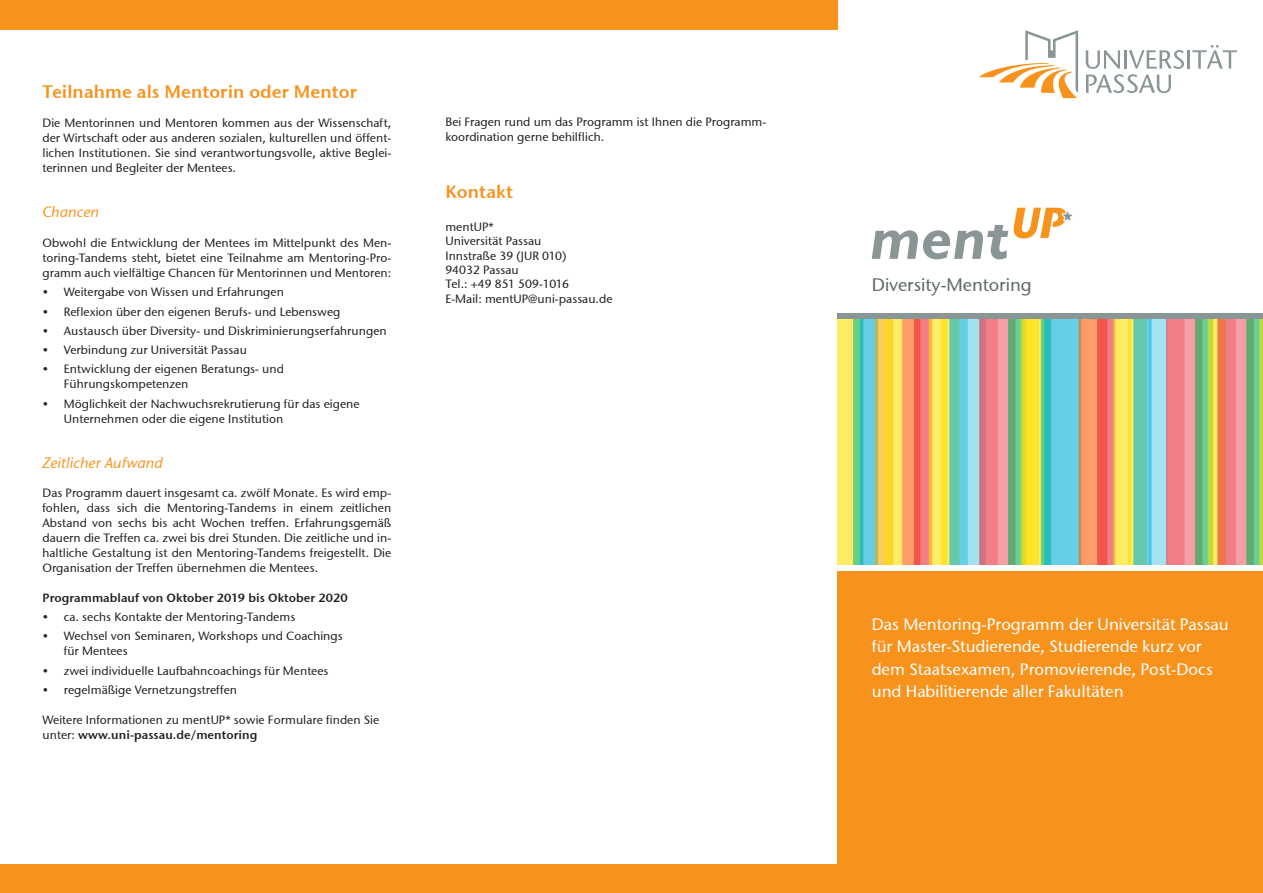
<style>
.page{position:relative;width:1263px;height:893px;background:#fff}
.page>*{position:absolute;margin:0;border:0;box-sizing:border-box;transform-origin:0 0}
.t1{font:18px "Stone Sans Semi ITCTT";letter-spacing:.005em;color:#f7931d}
.t2{font:18px "Stone Sans ITCTT Medium";color:#5d6966}
.t3{font:16.5px/22.5px "Stone Sans ITCTT Medium";color:#fff}
.t4{font:italic 15px "Stone Sans ITCTT Medium";letter-spacing:.005em;color:#f7931d}
.t5{font:12px/15px "Stone Sans ITCTT Medium";letter-spacing:.005em;color:#231f20}
.t6{font:12px "Stone Sans Semi ITCTT";letter-spacing:.005em;color:#231f20}
.s1{font-family:"Stone Sans ITCTT Medium"}
</style>
<div class="page">
<div style="left:838px;top:357px;width:425px;height:536px;background:#f7931d"></div>
<img style="left:838px;top:319px;width:425px;height:246px">
<svg style="left:1086px;top:50px;width:98px;height:43px"></svg>
<hr style="left:1187px;top:50px;width:3px;height:19px;background:#8a9595">
<svg style="left:1192px;top:45px;width:45px;height:24px"></svg>
<svg style="left:979px;top:30px;width:99px;height:68px"></svg>
<div style="left:838px;top:313px;width:425px;height:6px;background:#8a9595"></div>
<div style="left:838px;top:565px;width:425px;height:6px;background:#fff"></div>
<svg style="left:872px;top:225px;width:136px;height:34px"></svg>
<svg style="left:1014px;top:208px;width:58px;height:30px"></svg>
<div style="left:0;top:0;width:838px;height:30px;background:#f7931d"></div>
<div style="left:0;top:864px;width:840px;height:29px;background:#f7931d"></div>
<h1 class="t1" style="left:43px;top:80px;width:316px">Teilnahme als Mentorin oder Mentor</h1>
<p class="t5" style="left:43px;top:115px;width:350px;text-align:justify">Die Mentorinnen und Mentoren kommen aus der Wissenschaft, der Wirtschaft oder aus anderen sozialen, kulturellen und öffent&shy;lichen Institutionen. Sie sind verantwortungsvolle, aktive Beglei&shy;terinnen und Begleiter der Mentees.</p>
<p class="t4" style="left:43px;top:203px;width:58px">Chancen</p>
<p class="t5" style="left:43px;top:235px;width:350px;text-align:justify">Obwohl die Entwicklung der Mentees im Mittelpunkt des Men&shy;toring-Tandems steht, bietet eine Teilnahme am Mentoring-Pro&shy;gramm auch vielfältige Chancen für Mentorinnen und Mentoren:</p>
<p class="t5" style="left:43px;top:284px;width:243px">• Weitergabe von Wissen und Erfahrungen</p>
<p class="t5" style="left:43px;top:304px;width:299px">• Reflexion über den eigenen Berufs- und Lebensweg</p>
<p class="t5" style="left:43px;top:323px;width:346px">• Austausch über Diversity- und Diskriminierungserfahrungen</p>
<p class="t5" style="left:43px;top:342px;width:206px">• Verbindung zur Universität Passau</p>
<p class="t5" style="left:64px;top:361px;width:222px;text-indent:-21px">• Entwicklung der eigenen Beratungs- und<br>Führungskompetenzen</p>
<p class="t5" style="left:64px;top:396px;width:297px;text-indent:-21px">• Möglichkeit der Nachwuchsrekrutierung für das eigene<br>Unternehmen oder die eigene Institution</p>
<p class="t4" style="left:43px;top:453px;width:122px">Zeitlicher Aufwand</p>
<p class="t5" style="left:43px;top:485px;width:350px;text-align:justify">Das Programm dauert insgesamt ca. zwölf Monate. Es wird emp&shy;fohlen, dass sich die Mentoring-Tandems in einem zeitlichen Abstand von sechs bis acht Wochen treffen. Erfahrungsgemäß dauern die Treffen ca. zwei bis drei Stunden. Die zeitliche und in&shy;haltliche Gestaltung ist den Mentoring-Tandems freigestellt. Die Organisation der Treffen übernehmen die Mentees.</p>
<p class="t6" style="left:43px;top:590px;width:307px">Programmablauf von Oktober 2019 bis Oktober 2020</p>
<p class="t5" style="left:43px;top:609px;width:254px">• ca. sechs Kontakte der Mentoring-Tandems</p>
<p class="t5" style="left:64px;top:629px;width:280px;text-indent:-21px">• Wechsel von Seminaren, Workshops und Coachings für Mentees</p>
<p class="t5" style="left:43px;top:663px;width:288px">• zwei individuelle Laufbahncoachings für Mentees</p>
<p class="t5" style="left:43px;top:682px;width:196px">• regelmäßige Vernetzungstreffen</p>
<p class="t5" style="left:43px;top:712px;width:338px">Weitere Informationen zu mentUP* sowie Formulare finden Sie</p>
<p class="t6" style="left:43px;top:727px;width:216px"><span class="s1">unter:</span> www.uni-passau.de/mentoring</p>
<p class="t5" style="left:445px;top:115px;width:322px;line-height:14.4px">Bei Fragen rund um das Programm ist Ihnen die Programm&shy;koordination gerne behilflich.</p>
<h1 class="t1" style="left:445px;top:181px;width:69px">Kontakt</h1>
<p class="t5" style="left:445px;top:219px;width:169px;line-height:14.4px">mentUP*<br>Universität Passau<br>Innstraße 39 (JUR 010)<br>94032 Passau<br>Tel.: +49 851 509-1016<br>E-Mail: mentUP@uni-passau.de</p>
<h1 class="t2" style="left:872px;top:274px;width:161px">Diversity-Mentoring</h1>
<h2 class="t3" style="left:872px;top:613px;width:358px">Das Mentoring-Programm der Universität Passau für Master-Studierende, Studierende kurz vor dem Staatsexamen, Promovierende, Post-Docs und Habilitierende aller Fakultäten</h2>
</div>
